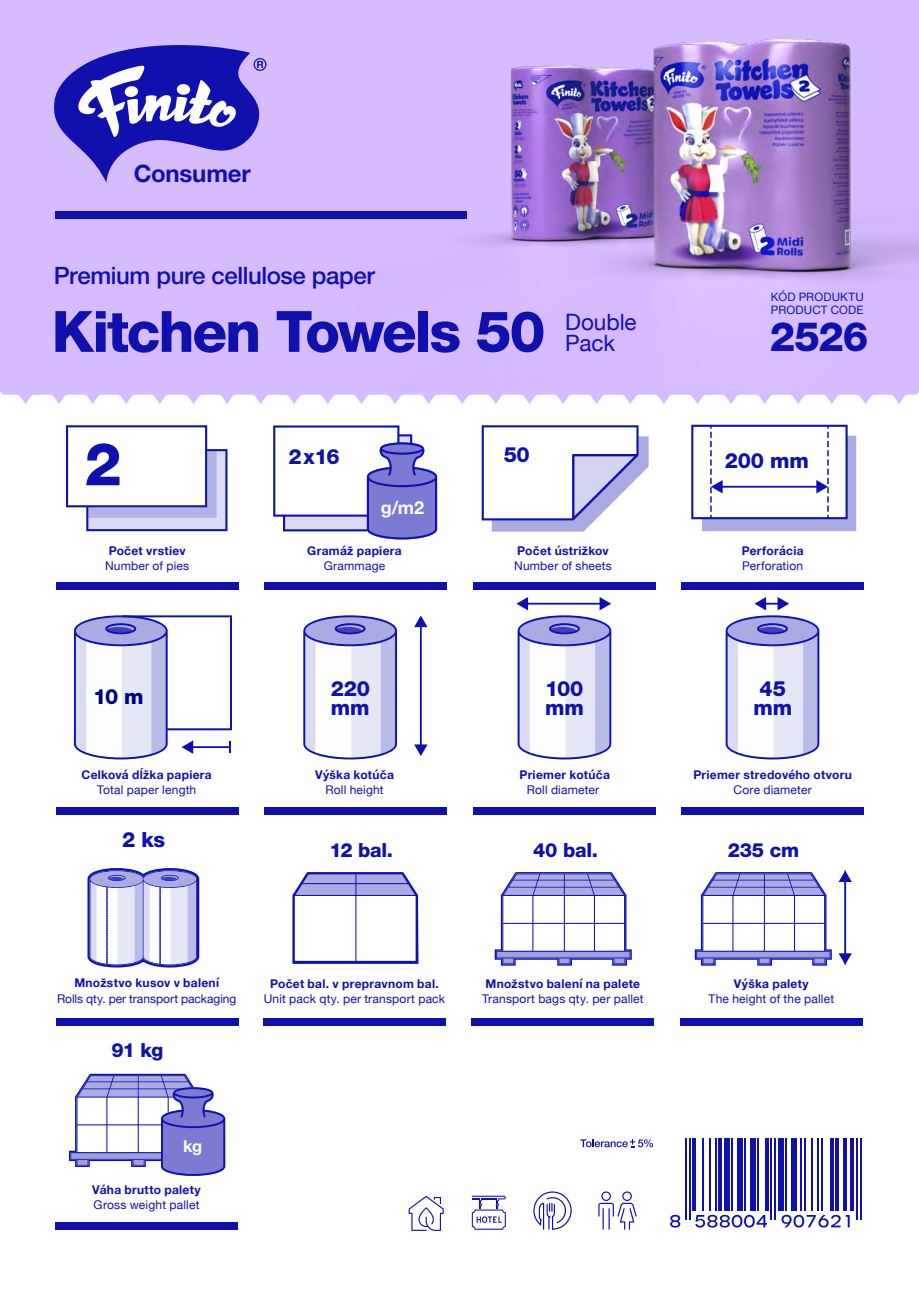
<style>
.page{position:relative;width:919px;height:1289px;background:#fff}
.page>*{position:absolute;margin:0;border:0;box-sizing:border-box;transform-origin:0 0}
.t1{font:800 59.25px "Helvetica Neue LT Pro";color:#1010af}
.t2{font:800 57px "Helvetica Neue LT Pro";letter-spacing:-.035em;color:#1010af}
.t3{font:800 40.5px "Helvetica Neue LT Pro";color:#1010af}
.t4{font:500 24px "Helvetica Neue LT Pro";letter-spacing:-.015em;color:#1010af}
.t5{font:700 24px "Helvetica Neue LT Pro";letter-spacing:-.01em;color:#1010af}
.t6{font:22.5px/21px "Helvetica Neue";letter-spacing:-.005em;color:#1010af}
.t7{font:800 21px/19.5px "Helvetica Neue LT Pro";letter-spacing:-.01em;color:#1010af}
.t8{font:800 21px "Helvetica Neue LT Pro";color:#008}
.t9{font:800 19.5px "Helvetica Neue LT Pro";letter-spacing:-.015em;color:#1010af}
.t10{font:700 18px "Helvetica Neue LT Pro";color:#fff}
.t11{font:700 16.5px "Helvetica Neue LT Pro";color:#fff}
.t12{font:700 12px "Helvetica Neue";letter-spacing:.025em;color:#1010af}
.t13{font:12px "Helvetica Neue";letter-spacing:.015em;color:#1010af}
.t14{font:12px "Helvetica Neue";letter-spacing:-.005em;color:#1010af}
.t15{font:11.55px/13px "Helvetica Neue";letter-spacing:.015em;color:#1010af}
</style>
<div class="page">
<div style="left:0;top:0;width:918px;height:404px;background:#d7bbff"></div>
<img style="left:356px;top:0;width:562px;height:391px">
<div style="left:56px;top:582px;width:183px;height:7px;background:#1010af"></div>
<div style="left:264px;top:582px;width:183px;height:7px;background:#1010af"></div>
<div style="left:472px;top:582px;width:183px;height:7px;background:#1010af"></div>
<div style="left:681px;top:582px;width:183px;height:7px;background:#1010af"></div>
<div style="left:56px;top:807px;width:183px;height:7px;background:#1010af"></div>
<div style="left:264px;top:807px;width:183px;height:7px;background:#1010af"></div>
<div style="left:472px;top:807px;width:183px;height:7px;background:#1010af"></div>
<div style="left:681px;top:807px;width:183px;height:7px;background:#1010af"></div>
<div style="left:56px;top:1018px;width:183px;height:8px;background:#1010af"></div>
<svg style="left:66px;top:425px;width:161px;height:106px"></svg>
<svg style="left:273px;top:425px;width:164px;height:114px"></svg>
<svg style="left:481px;top:425px;width:167px;height:106px"></svg>
<svg style="left:691px;top:425px;width:165px;height:106px"></svg>
<hr style="left:420px;top:625px;width:1px;height:121px;background:#1010af">
<svg style="left:414px;top:615px;width:13px;height:12px"></svg>
<svg style="left:414px;top:744px;width:13px;height:12px"></svg>
<svg style="left:74px;top:615px;width:158px;height:144px"></svg>
<svg style="left:303px;top:615px;width:94px;height:144px"></svg>
<svg style="left:516px;top:597px;width:95px;height:162px"></svg>
<svg style="left:725px;top:597px;width:94px;height:162px"></svg>
<svg style="left:87px;top:868px;width:113px;height:100px"></svg>
<div style="left:56px;top:211px;width:411px;height:8px;background:#1010af"></div>
<div style="left:471px;top:1017px;width:183px;height:8px;background:#1010af"></div>
<div style="left:679px;top:1017px;width:183px;height:8px;background:#1010af"></div>
<div style="left:55px;top:1221px;width:183px;height:8px;background:#1010af"></div>
<svg style="left:494px;top:872px;width:137px;height:93px"></svg>
<hr style="left:844px;top:880px;width:2px;height:75px;background:#1010af">
<svg style="left:838px;top:870px;width:13px;height:12px"></svg>
<svg style="left:838px;top:953px;width:13px;height:11px"></svg>
<svg style="left:694px;top:872px;width:137px;height:93px"></svg>
<svg style="left:69px;top:1073px;width:156px;height:102px"></svg>
<svg style="left:472px;top:1195px;width:34px;height:34px"></svg>
<svg style="left:533px;top:1191px;width:38px;height:38px"></svg>
<svg style="left:598px;top:1191px;width:38px;height:38px"></svg>
<svg style="left:580px;top:1139px;width:73px;height:8px"></svg>
<div style="left:263px;top:1017px;width:183px;height:8px;background:#1010af"></div>
<svg style="left:292px;top:872px;width:126px;height:91px"></svg>
<svg style="left:408px;top:1195px;width:35px;height:35px"></svg>
<svg style="left:53px;top:41px;width:217px;height:142px;background:#7d72d9"></svg>
<hr style="left:685px;top:1138px;width:1px;height:81px;background:#1010af">
<hr style="left:688px;top:1138px;width:2px;height:81px;background:#1010af">
<hr style="left:692px;top:1138px;width:4px;height:72px;background:#1010af">
<hr style="left:701px;top:1138px;width:2px;height:72px;background:#1010af">
<hr style="left:709px;top:1138px;width:2px;height:72px;background:#1010af">
<hr style="left:714px;top:1138px;width:2px;height:72px;background:#1010af">
<hr style="left:718px;top:1138px;width:4px;height:72px;background:#1010af">
<div style="left:724px;top:1138px;width:5px;height:72px;background:#1010af"></div>
<hr style="left:731px;top:1138px;width:2px;height:72px;background:#1010af">
<div style="left:737px;top:1138px;width:5px;height:72px;background:#1010af"></div>
<hr style="left:744px;top:1138px;width:2px;height:72px;background:#1010af">
<div style="left:750px;top:1138px;width:5px;height:72px;background:#1010af"></div>
<hr style="left:757px;top:1138px;width:2px;height:72px;background:#1010af">
<svg style="left:765px;top:1138px;width:3px;height:72px"></svg>
<hr style="left:770px;top:1138px;width:2px;height:81px;background:#1010af">
<hr style="left:774px;top:1138px;width:2px;height:81px;background:#1010af">
<div style="left:777px;top:1138px;width:6px;height:72px;background:#1010af"></div>
<hr style="left:785px;top:1138px;width:2px;height:72px;background:#1010af">
<div style="left:790px;top:1138px;width:6px;height:72px;background:#1010af"></div>
<hr style="left:800px;top:1138px;width:2px;height:72px;background:#1010af">
<hr style="left:803px;top:1138px;width:2px;height:72px;background:#1010af">
<hr style="left:811px;top:1138px;width:2px;height:72px;background:#1010af">
<hr style="left:816px;top:1138px;width:2px;height:72px;background:#1010af">
<hr style="left:820px;top:1138px;width:2px;height:72px;background:#1010af">
<hr style="left:830px;top:1138px;width:3px;height:72px;background:#1010af">
<hr style="left:835px;top:1138px;width:4px;height:72px;background:#1010af">
<hr style="left:843px;top:1138px;width:3px;height:72px;background:#1010af">
<hr style="left:850px;top:1138px;width:4px;height:72px;background:#1010af">
<hr style="left:856px;top:1138px;width:1px;height:81px;background:#1010af">
<hr style="left:859px;top:1138px;width:2px;height:81px;background:#1010af">
<svg style="left:670px;top:1214px;width:10px;height:13px"></svg>
<svg style="left:695px;top:1214px;width:72px;height:13px"></svg>
<svg style="left:781px;top:1214px;width:68px;height:13px"></svg>
<h3 class="t5" style="left:134px;top:159px;width:118px">Consumer</h3>
<h3 class="t4" style="left:54px;top:261px;width:322px">Premium pure cellulose paper</h3>
<h2 class="t2" style="left:52px;top:297px;width:495px">Kitchen Towels 50</h2>
<h3 class="t6" style="left:565px;top:311px;width:73px">Double<br>Pack</h3>
<p class="t15" style="left:770px;top:290px;width:94px">KÓD PRODUKTU<br>PRODUCT CODE</p>
<h3 class="t3" style="left:770px;top:313px;width:100px">2526</h3>
<h1 class="t1" style="left:84px;top:429px;width:39px">2</h1>
<h3 class="t7" style="left:725px;top:450px;width:85px">200 mm</h3>
<h3 class="t7" style="left:288px;top:447px;width:53px">2x16</h3>
<h3 class="t7" style="left:503px;top:444px;width:28px">50</h3>
<p class="t12" style="left:109px;top:543px;width:79px">Počet vrstiev</p>
<p class="t13" style="left:105px;top:559px;width:86px">Number of pies</p>
<h3 class="t8" style="left:93px;top:683px;width:52px">10 m</h3>
<p class="t12" style="left:82px;top:767px;width:132px">Celková dĺžka papiera</p>
<p class="t13" style="left:97px;top:783px;width:101px">Total paper length</p>
<h3 class="t7" style="left:122px;top:829px;width:44px">2 ks</h3>
<h3 class="t10" style="left:381px;top:497px;width:45px">g/m2</h3>
<p class="t12" style="left:307px;top:543px;width:96px">Gramáž papiera</p>
<p class="t13" style="left:324px;top:559px;width:63px">Grammage</p>
<p class="t12" style="left:517px;top:543px;width:93px">Počet ústrižkov</p>
<p class="t13" style="left:514px;top:559px;width:99px">Number of sheets</p>
<p class="t12" style="left:741px;top:543px;width:63px">Perforácia</p>
<p class="t13" style="left:742px;top:559px;width:62px">Perforation</p>
<h3 class="t7" style="left:331px;top:678px;width:41px">220 mm</h3>
<h3 class="t7" style="left:545px;top:678px;width:40px">100 mm</h3>
<h3 class="t7" style="left:753px;top:678px;width:40px">45 mm</h3>
<p class="t12" style="left:315px;top:767px;width:80px">Výška kotúča</p>
<p class="t13" style="left:325px;top:783px;width:60px">Roll height</p>
<h3 class="t9" style="left:329px;top:838px;width:65px">12 bal.</h3>
<p class="t12" style="left:519px;top:767px;width:92px">Priemer kotúča</p>
<p class="t13" style="left:526px;top:783px;width:74px">Roll diameter</p>
<p class="t12" style="left:693px;top:767px;width:160px">Priemer stredového otvoru</p>
<p class="t13" style="left:733px;top:783px;width:80px">Core diameter</p>
<h3 class="t9" style="left:533px;top:838px;width:66px">40 bal.</h3>
<h3 class="t9" style="left:727px;top:838px;width:73px">235 cm</h3>
<p class="t12" style="left:74px;top:975px;width:146px">Množstvo kusov v balení</p>
<p class="t14" style="left:57px;top:991px;width:181px">Rolls qty. per transport packaging</p>
<h3 class="t9" style="left:111px;top:1038px;width:53px">91 kg</h3>
<p class="t12" style="left:270px;top:976px;width:170px">Počet bal. v prepravnom bal.</p>
<p class="t13" style="left:264px;top:991px;width:183px">Unit pack qty. per transport pack</p>
<h3 class="t11" style="left:183px;top:1135px;width:20px">kg</h3>
<p class="t12" style="left:92px;top:1182px;width:110px">Váha brutto palety</p>
<p class="t13" style="left:94px;top:1197px;width:107px">Gross weight pallet</p>
<p class="t12" style="left:485px;top:976px;width:156px">Množstvo balení na palete</p>
<p class="t13" style="left:482px;top:991px;width:163px">Transport bags qty. per pallet</p>
<p class="t12" style="left:734px;top:976px;width:76px">Výška palety</p>
<p class="t13" style="left:708px;top:991px;width:127px">The height of the pallet</p>
</div>
